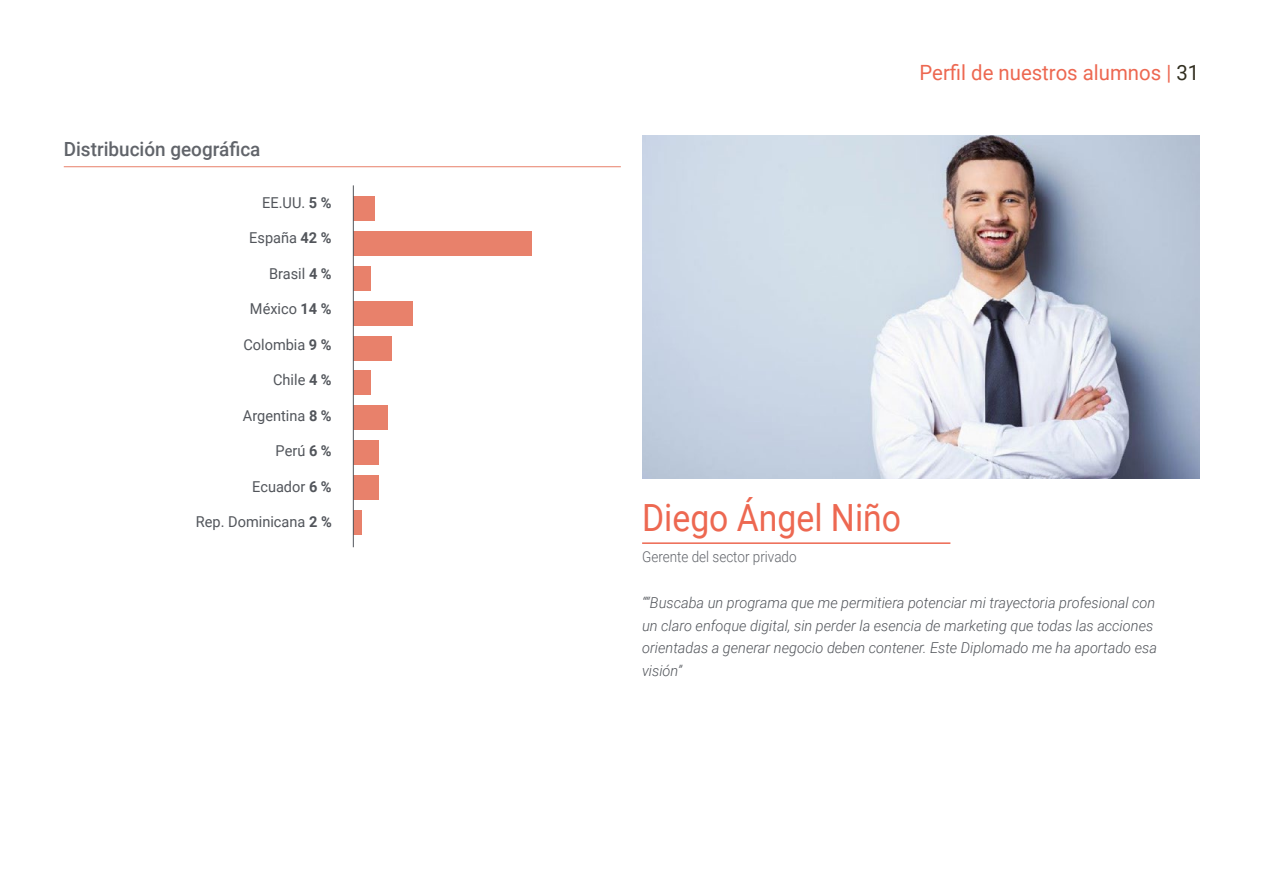
<style>
.page{position:relative;width:1263px;height:893px;background:#fff}
.page>*{position:absolute;margin:0;border:0;box-sizing:border-box;transform-origin:0 0}
.t1{font:37.5px "Roboto";color:#ed6851;scale:.9 1}
.t2{font:21px "Roboto";color:#ed6851}
.t3{font:500 19.5px "Roboto";color:#61646a}
.t4{font:italic 300 15px/22.5px "Roboto";color:#52555b}
.t5{font:15px "Roboto";color:#52555b}
.t6{font:300 15px "Roboto";color:#61646a;scale:.9 1}
.s1{font-weight:700}
.s2{color:#312e20}
</style>
<div class="page">
<img style="left:642px;top:136px;width:557px;height:343px">
<hr style="left:642px;top:542px;width:308px;height:2px;background:#ed6851">
<hr style="left:64px;top:166px;width:557px;height:1px;background:#e8816b">
<div style="left:353px;top:196px;width:22px;height:25px;background:#e8816b"></div>
<div style="left:353px;top:370px;width:17px;height:25px;background:#e8816b"></div>
<div style="left:353px;top:231px;width:179px;height:25px;background:#e8816b"></div>
<div style="left:353px;top:405px;width:34px;height:25px;background:#e8816b"></div>
<div style="left:353px;top:266px;width:17px;height:25px;background:#e8816b"></div>
<div style="left:353px;top:440px;width:26px;height:25px;background:#e8816b"></div>
<div style="left:353px;top:301px;width:60px;height:25px;background:#e8816b"></div>
<div style="left:353px;top:475px;width:26px;height:25px;background:#e8816b"></div>
<div style="left:353px;top:336px;width:39px;height:24px;background:#e8816b"></div>
<div style="left:353px;top:510px;width:9px;height:24px;background:#e8816b"></div>
<hr style="left:353px;top:185px;width:1px;height:362px;background:#52555b">
<h3 class="t3" style="left:64px;top:135px;width:198px">Distribución geográfica</h3>
<p class="t5" style="left:262px;top:192px;width:71px">EE.UU. <span class="s1">5 %</span></p>
<p class="t5" style="left:249px;top:227px;width:84px">España <span class="s1">42 %</span></p>
<p class="t5" style="left:269px;top:263px;width:64px">Brasil <span class="s1">4 %</span></p>
<p class="t5" style="left:250px;top:298px;width:83px">México <span class="s1">14 %</span></p>
<p class="t5" style="left:243px;top:334px;width:90px">Colombia <span class="s1">9 %</span></p>
<p class="t5" style="left:273px;top:369px;width:60px">Chile <span class="s1">4 %</span></p>
<p class="t5" style="left:243px;top:405px;width:90px">Argentina <span class="s1">8 %</span></p>
<p class="t5" style="left:276px;top:440px;width:58px">Perú <span class="s1">6 %</span></p>
<p class="t5" style="left:252px;top:476px;width:81px">Ecuador <span class="s1">6 %</span></p>
<p class="t5" style="left:196px;top:511px;width:137px">Rep. Dominicana <span class="s1">2 %</span></p>
<h2 class="t2" style="left:919px;top:57px;width:281px">Perfil de nuestros alumnos | <span class="s2">31</span></h2>
<h1 class="t1" style="left:642px;top:491px;width:289px">Diego Ángel Niño</h1>
<p class="t6" style="left:642px;top:547px;width:173px">Gerente del sector privado</p>
<p class="t4" style="left:642px;top:591px;width:516px">““Buscaba un programa que me permitiera potenciar mi trayectoria profesional con un claro enfoque digital, sin perder la esencia de marketing que todas las acciones orientadas a generar negocio deben contener. Este Diplomado me ha aportado esa visión”</p>
</div>
